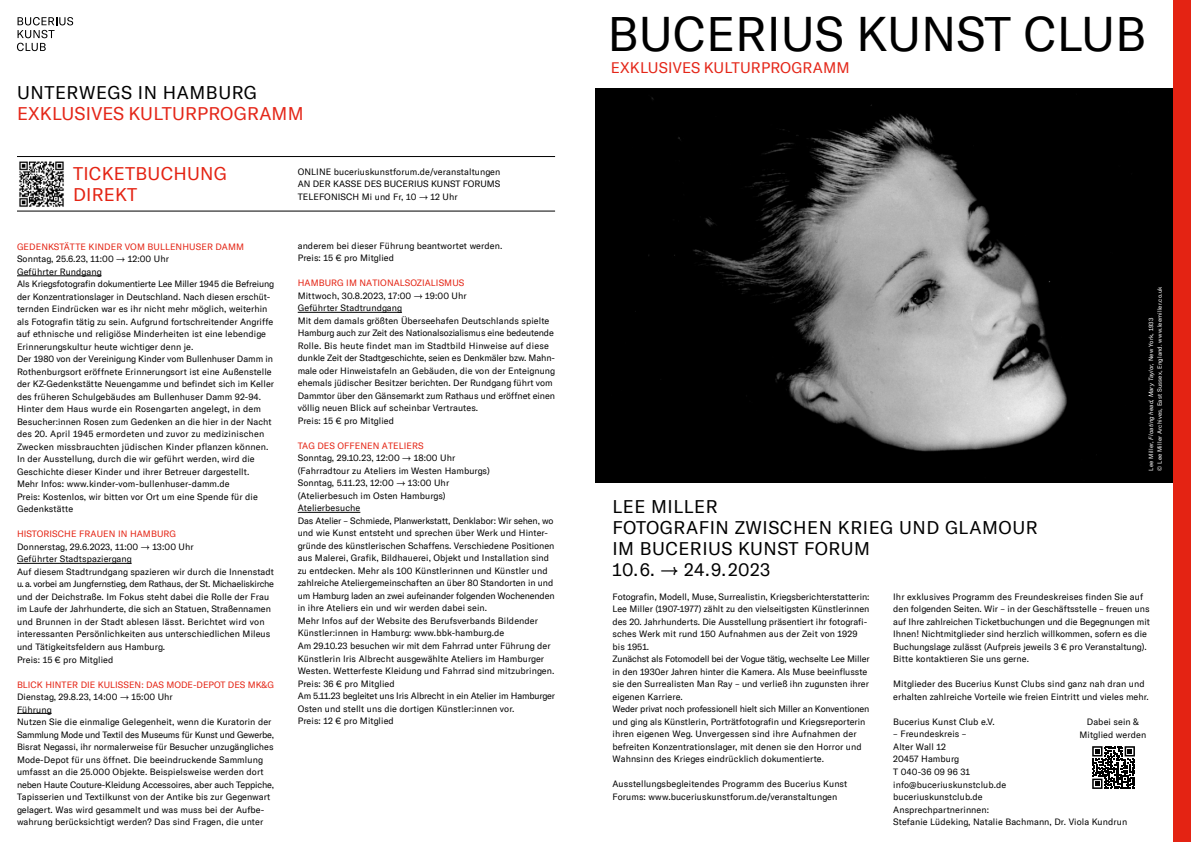
<style>
.page{position:relative;width:1191px;height:842px;background:#fff}
.page>*{position:absolute;margin:0;border:0;box-sizing:border-box;transform-origin:0 0}
.t1{font:47.5px "GT America";color:#000}
.t2{font:18px/21px "GT America";letter-spacing:.03em;color:#000}
.t3{font:18px "GT America";letter-spacing:.01em;color:#e42618}
.t4{font:18px/21px "GT America";letter-spacing:.01em;color:#e42313}
.t5{font:15px "GT America";letter-spacing:.01em;color:#e42618}
.t6{font:9px/12.5px "GT America";letter-spacing:.01em;color:#000}
.t7{font:9px "GT America";letter-spacing:.01em;color:#e42313}
.t8{font:6px/8.5px "GT America";letter-spacing:.02em;color:#fff}
.s1{font-style:italic}
</style>
<div class="page">
<img style="left:595px;top:89px;width:579px;height:394px">
<svg style="left:1092px;top:746px;width:43px;height:43px"></svg>
<hr style="left:17px;top:276px;width:84px;height:1px;background:#000">
<hr style="left:17px;top:563px;width:115px;height:1px;background:#000">
<hr style="left:17px;top:713px;width:35px;height:1px;background:#000">
<hr style="left:298px;top:312px;width:104px;height:1px;background:#000">
<hr style="left:298px;top:512px;width:62px;height:1px;background:#000">
<svg style="left:17px;top:17px;width:56px;height:34px"></svg>
<div style="left:1174px;top:0;width:17px;height:842px;background:#e42313"></div>
<hr style="left:17px;top:156px;width:538px;height:1px;background:#000">
<hr style="left:17px;top:211px;width:538px;height:1px;background:#000">
<img style="left:19px;top:161px;width:45px;height:46px">
<h2 class="t2" style="left:17px;top:82px;width:241px">UNTERWEGS IN HAMBURG</h2>
<h2 class="t3" style="left:17px;top:103px;width:288px">EXKLUSIVES KULTURPROGRAMM</h2>
<h2 class="t4" style="left:73px;top:164px;width:155px">TICKETBUCHUNG<br>DIREKT</h2>
<p class="t6" style="left:298px;top:165px;width:204px;text-align:justify">ONLINE buceriuskunstforum.de/veranstaltungen AN DER KASSE DES BUCERIUS KUNST FORUMS TELEFONISCH Mi und Fr, 10 — 12 Uhr</p>
<p class="t7" style="left:17px;top:241px;width:228px">GEDENKSTÄTTE KINDER VOM BULLENHUSER DAMM</p>
<p class="t6" style="left:17px;top:253px;width:259px">Sonntag, 25.6.23, 11:00 — 12:00 Uhr<br>Geführter Rundgang<br>Als Kriegsfotografin dokumentierte Lee Miller 1945 die Befreiung der Konzentrationslager in Deutschland. Nach diesen erschüt&shy;ternden Eindrücken war es ihr nicht mehr möglich, weiterhin als Fotografin tätig zu sein. Aufgrund fortschreitender Angriffe auf ethnische und religiöse Minderheiten ist eine lebendige Erinnerungskultur heute wichtiger denn je.<br>Der 1980 von der Vereinigung Kinder vom Bullenhuser Damm in Rothenburgsort eröffnete Erinnerungsort ist eine Außenstelle der KZ-Gedenkstätte Neuengamme und befindet sich im Keller des früheren Schulgebäudes am Bullenhuser Damm 92-94.<br>Hinter dem Haus wurde ein Rosengarten angelegt, in dem Besucher:innen Rosen zum Gedenken an die hier in der Nacht des 20. April 1945 ermordeten und zuvor zu medizinischen Zwecken missbrauchten jüdischen Kinder pflanzen können.<br>In der Ausstellung, durch die wir geführt werden, wird die Geschichte dieser Kinder und ihrer Betreuer dargestellt.<br>Mehr Infos: www.kinder-vom-bullenhuser-damm.de<br>Preis: Kostenlos, wir bitten vor Ort um eine Spende für die Gedenkstätte</p>
<p class="t7" style="left:17px;top:529px;width:160px">HISTORISCHE FRAUEN IN HAMBURG</p>
<p class="t6" style="left:17px;top:540px;width:259px">Donnerstag, 29.6.2023, 11:00 — 13:00 Uhr<br>Geführter Stadtspaziergang<br>Auf diesem Stadtrundgang spazieren wir durch die Innenstadt u. a. vorbei am Jungfernstieg, dem Rathaus, der St. Michaeliskirche und der Deichstraße. Im Fokus steht dabei die Rolle der Frau im Laufe der Jahrhunderte, die sich an Statuen, Straßennamen und Brunnen in der Stadt ablesen lässt. Berichtet wird von interessanten Persönlichkeiten aus unterschiedlichen Mileus und Tätigkeitsfeldern aus Hamburg.<br>Preis: 15 € pro Mitglied</p>
<p class="t7" style="left:17px;top:679px;width:258px">BLICK HINTER DIE KULISSEN: DAS MODE-DEPOT DES MK&amp;G</p>
<p class="t6" style="left:17px;top:691px;width:259px">Dienstag, 29.8.23, 14:00 — 15:00 Uhr<br>Führung<br>Nutzen Sie die einmalige Gelegenheit, wenn die Kuratorin der Sammlung Mode und Textil des Museums für Kunst und Gewerbe, Bisrat Negassi, ihr normalerweise für Besucher unzugängliches Mode-Depot für uns öffnet. Die beeindruckende Sammlung umfasst an die 25.000 Objekte. Beispielsweise werden dort neben Haute Couture-Kleidung Accessoires, aber auch Teppiche, Tapisserien und Textilkunst von der Antike bis zur Gegenwart gelagert. Was wird gesammelt und was muss bei der Aufbe&shy;wahrung berücksichtigt werden? Das sind Fragen, die unter</p>
<p class="t6" style="left:298px;top:239px;width:206px">anderem bei dieser Führung beantwortet werden.<br>Preis: 15 € pro Mitglied</p>
<p class="t7" style="left:298px;top:278px;width:168px">HAMBURG IM NATIONALSOZIALISMUS</p>
<p class="t6" style="left:298px;top:289px;width:259px">Mittwoch, 30.8.2023, 17:00 — 19:00 Uhr<br>Geführter Stadtrundgang<br>Mit dem damals größten Überseehafen Deutschlands spielte Hamburg auch zur Zeit des Nationalsozialismus eine bedeutende Rolle. Bis heute findet man im Stadtbild Hinweise auf diese dunkle Zeit der Stadtgeschichte, seien es Denkmäler bzw. Mahn&shy;male oder Hinweistafeln an Gebäuden, die von der Enteignung ehemals jüdischer Besitzer berichten. Der Rundgang führt vom Dammtor über den Gänsemarkt zum Rathaus und eröffnet einen völlig neuen Blick auf scheinbar Vertrautes.<br>Preis: 15 € pro Mitglied</p>
<p class="t7" style="left:298px;top:440px;width:127px">TAG DES OFFENEN ATELIERS</p>
<p class="t6" style="left:298px;top:452px;width:259px">Sonntag, 29.10.23, 12:00 — 18:00 Uhr<br>(Fahrradtour zu Ateliers im Westen Hamburgs)<br>Sonntag, 5.11.23, 12:00 — 13:00 Uhr<br>(Atelierbesuch im Osten Hamburgs)<br>Atelierbesuche<br>Das Atelier – Schmiede, Planwerkstatt, Denklabor: Wir sehen, wo und wie Kunst entsteht und sprechen über Werk und Hinter&shy;gründe des künstlerischen Schaffens. Verschiedene Positionen aus Malerei, Grafik, Bildhauerei, Objekt und Installation sind zu entdecken. Mehr als 100 Künstlerinnen und Künstler und zahlreiche Ateliergemeinschaften an über 80 Standorten in und um Hamburg laden an zwei aufeinander folgenden Wochenenden in ihre Ateliers ein und wir werden dabei sein.<br>Mehr Infos auf der Website des Berufsverbands Bildender Künstler:innen in Hamburg: www.bbk-hamburg.de<br>Am 29.10.23 besuchen wir mit dem Fahrrad unter Führung der Künstlerin Iris Albrecht ausgewählte Ateliers im Hamburger Westen. Wetterfeste Kleidung und Fahrrad sind mitzubringen.<br>Preis: 36 € pro Mitglied<br>Am 5.11.23 begleitet uns Iris Albrecht in ein Atelier im Hamburger Osten und stellt uns die dortigen Künstler:innen vor.<br>Preis: 12 € pro Mitglied</p>
<h1 class="t1" style="left:607px;top:6px;width:540px">BUCERIUS KUNST CLUB</h1>
<h3 class="t5" style="left:611px;top:59px;width:240px">EXKLUSIVES KULTURPROGRAMM</h3>
<p class="t8" style="left:1146px;top:471px;width:185px;rotate:-90deg">Lee Miller, <span class="s1">Floating head, Mary Taylor,</span> New York, 1933<br>© Lee Miller Archives, East Sussex, England. www.leemiller.co.uk</p>
<h2 class="t2" style="left:612px;top:496px;width:427px">LEE MILLER<br>FOTOGRAFIN ZWISCHEN KRIEG UND GLAMOUR<br>IM BUCERIUS KUNST FORUM<br>10.6. — 24.9.2023</h2>
<p class="t6" style="left:612px;top:590px;width:259px">Fotografin, Modell, Muse, Surrealistin, Kriegsberichterstatterin:<br>Lee Miller (1907-1977) zählt zu den vielseitigsten Künstlerinnen des 20. Jahrhunderts. Die Ausstellung präsentiert ihr fotografi&shy;sches Werk mit rund 150 Aufnahmen aus der Zeit von 1929 bis 1951.<br>Zunächst als Fotomodell bei der Vogue tätig, wechselte Lee Miller in den 1930er Jahren hinter die Kamera. Als Muse beeinflusste sie den Surrealisten Man Ray – und verließ ihn zugunsten ihrer eigenen Karriere.<br>Weder privat noch professionell hielt sich Miller an Konventionen und ging als Künstlerin, Porträtfotografin und Kriegsreporterin ihren eigenen Weg. Unvergessen sind ihre Aufnahmen der befreiten Konzentrationslager, mit denen sie den Horror und Wahnsinn des Krieges eindrücklich dokumentierte.</p>
<p class="t6" style="left:612px;top:778px;width:236px">Ausstellungsbegleitendes Programm des Bucerius Kunst<br>Forums: www.buceriuskunstforum.de/veranstaltungen</p>
<p class="t6" style="left:893px;top:590px;width:258px">Ihr exklusives Programm des Freundeskreises finden Sie auf den folgenden Seiten. Wir – in der Geschäftsstelle – freuen uns auf Ihre zahlreichen Ticketbuchungen und die Begegnungen mit Ihnen! Nichtmitglieder sind herzlich willkommen, sofern es die Buchungslage zulässt (Aufpreis jeweils 3 € pro Veranstaltung).<br>Bitte kontaktieren Sie uns gerne.</p>
<p class="t6" style="left:893px;top:678px;width:257px">Mitglieder des Bucerius Kunst Clubs sind ganz nah dran und erhalten zahlreiche Vorteile wie freien Eintritt und vieles mehr.</p>
<p class="t6" style="left:893px;top:715px;width:103px">Bucerius Kunst Club e.V.</p>
<p class="t6" style="left:893px;top:728px;width:235px">– Freundeskreis –<br>Alter Wall 12<br>20457 Hamburg<br>T 040-36 09 96 31<br>info@buceriuskunstclub.de<br>buceriuskunstclub.de<br>Ansprechpartnerinnen:<br>Stefanie Lüdeking, Natalie Bachmann, Dr. Viola Kundrun</p>
<p class="t6" style="left:1079px;top:716px;width:68px;text-align:center">Dabei sein &amp;<br>Mitglied werden</p>
</div>
